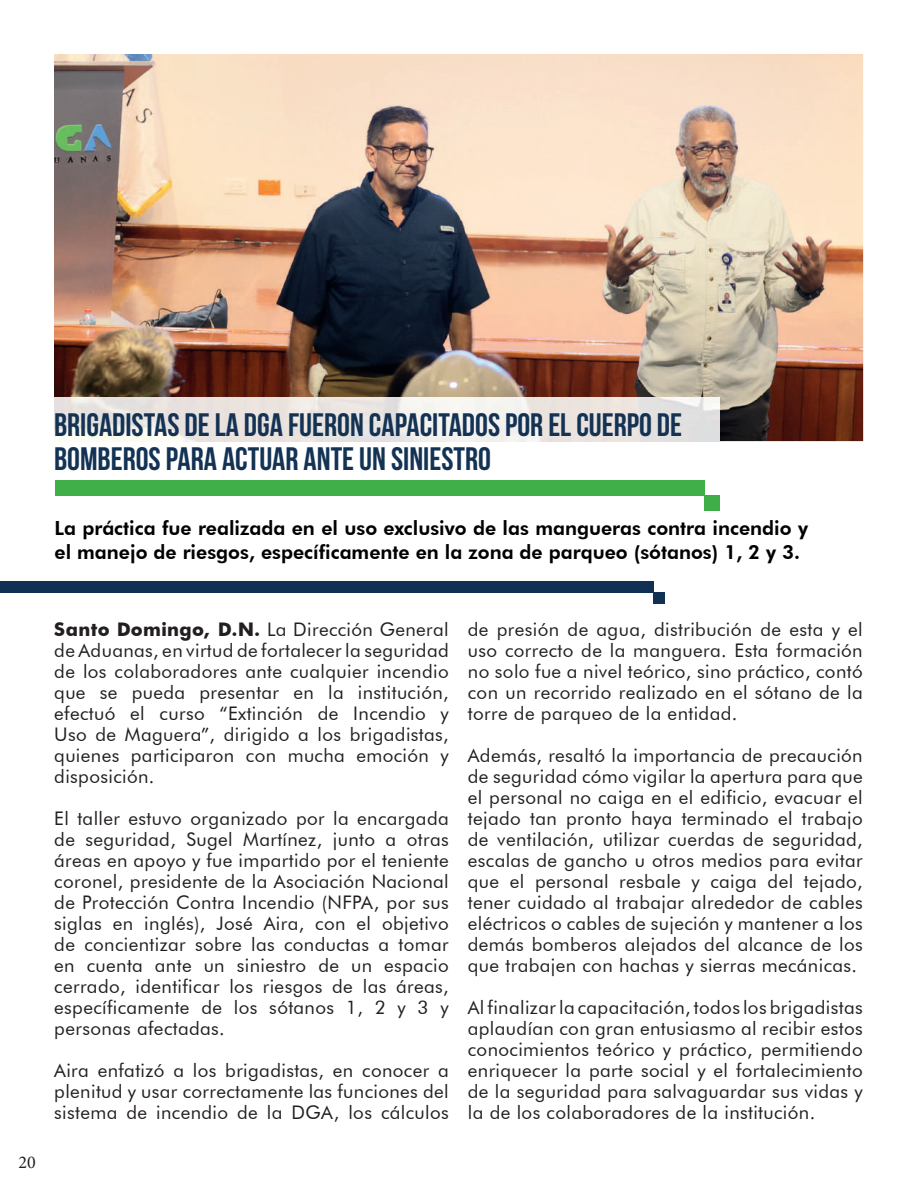
<style>
.page{position:relative;width:918px;height:1188px;background:#fff}
.page>*{position:absolute;margin:0;border:0;box-sizing:border-box;transform-origin:0 0}
.t1{font:700 32.4px/33.6px "Bebas Neue";color:#133254}
.t2{font:800 19.5px/24px "Futura BT";color:#000001}
.t3{font:18.75px/21px "Futura BT";letter-spacing:.02em;color:#231f20;text-align:justify}
.t4{font:18px "Minion Pro";color:#231f20}
.s1{font-family:"Futura";font-weight:700;font-size:18px}
</style>
<div class="page">
<img style="left:54px;top:54px;width:809px;height:387px">
<div style="left:0;top:581px;width:654px;height:11px;background:#113154"></div>
<div style="left:654px;top:592px;width:11px;height:11px;background:#113154"></div>
<img style="left:55px;top:398px;width:665px;height:43px">
<div style="left:55px;top:480px;width:650px;height:15px;background:#40ae49"></div>
<div style="left:705px;top:495px;width:15px;height:15px;background:#3fae49"></div>
<h1 class="t1" style="left:54px;top:408px;width:630px">BRIGADISTAS DE LA DGA FUERON CAPACITADOS POR EL CUERPO DE<br>BOMBEROS PARA ACTUAR ANTE UN SINIESTRO</h1>
<p class="t2" style="left:55px;top:516px;width:755px">La práctica fue realizada en el uso exclusivo de las mangueras contra incendio y el manejo de riesgos, específicamente en la zona de parqueo (sótanos) 1, 2 y 3.</p>
<p class="t4" style="left:19px;top:1150px;width:19px">20</p>
<p class="t3" style="left:54px;top:618px;width:396px"><span class="s1">Santo Domingo, D.N.</span> La Dirección General de Aduanas, en virtud de fortalecer la seguridad de los colaboradores ante cualquier incendio que se pueda presentar en la institución, efectuó el curso “Extinción de Incendio y Uso de Maguera”, dirigido a los brigadistas, quienes participaron con mucha emoción y disposición.</p>
<p class="t3" style="left:54px;top:807px;width:396px">El taller estuvo organizado por la encargada de seguridad, Sugel Martínez, junto a otras áreas en apoyo y fue impartido por el teniente coronel, presidente de la Asociación Nacional de Protección Contra Incendio (NFPA, por sus siglas en inglés), José Aira, con el objetivo de concientizar sobre las conductas a tomar en cuenta ante un siniestro de un espacio cerrado, identificar los riesgos de las áreas, específicamente de los sótanos 1, 2 y 3 y personas afectadas.</p>
<p class="t3" style="left:54px;top:1059px;width:396px">Aira enfatizó a los brigadistas, en conocer a plenitud y usar correctamente las funciones del sistema de incendio de la DGA, los cálculos</p>
<p class="t3" style="left:468px;top:618px;width:396px">de presión de agua, distribución de esta y el uso correcto de la manguera. Esta formación no solo fue a nivel teórico, sino práctico, contó con un recorrido realizado en el sótano de la torre de parqueo de la entidad.</p>
<p class="t3" style="left:468px;top:744px;width:396px">Además, resaltó la importancia de precaución de seguridad cómo vigilar la apertura para que el personal no caiga en el edificio, evacuar el tejado tan pronto haya terminado el trabajo de ventilación, utilizar cuerdas de seguridad, escalas de gancho u otros medios para evitar que el personal resbale y caiga del tejado, tener cuidado al trabajar alrededor de cables eléctricos o cables de sujeción y mantener a los demás bomberos alejados del alcance de los que trabajen con hachas y sierras mecánicas.</p>
<p class="t3" style="left:468px;top:996px;width:396px">Al finalizar la capacitación, todos los brigadistas aplaudían con gran entusiasmo al recibir estos conocimientos teórico y práctico, permitiendo enriquecer la parte social y el fortalecimiento de la seguridad para salvaguardar sus vidas y la de los colaboradores de la institución.</p>
</div>
